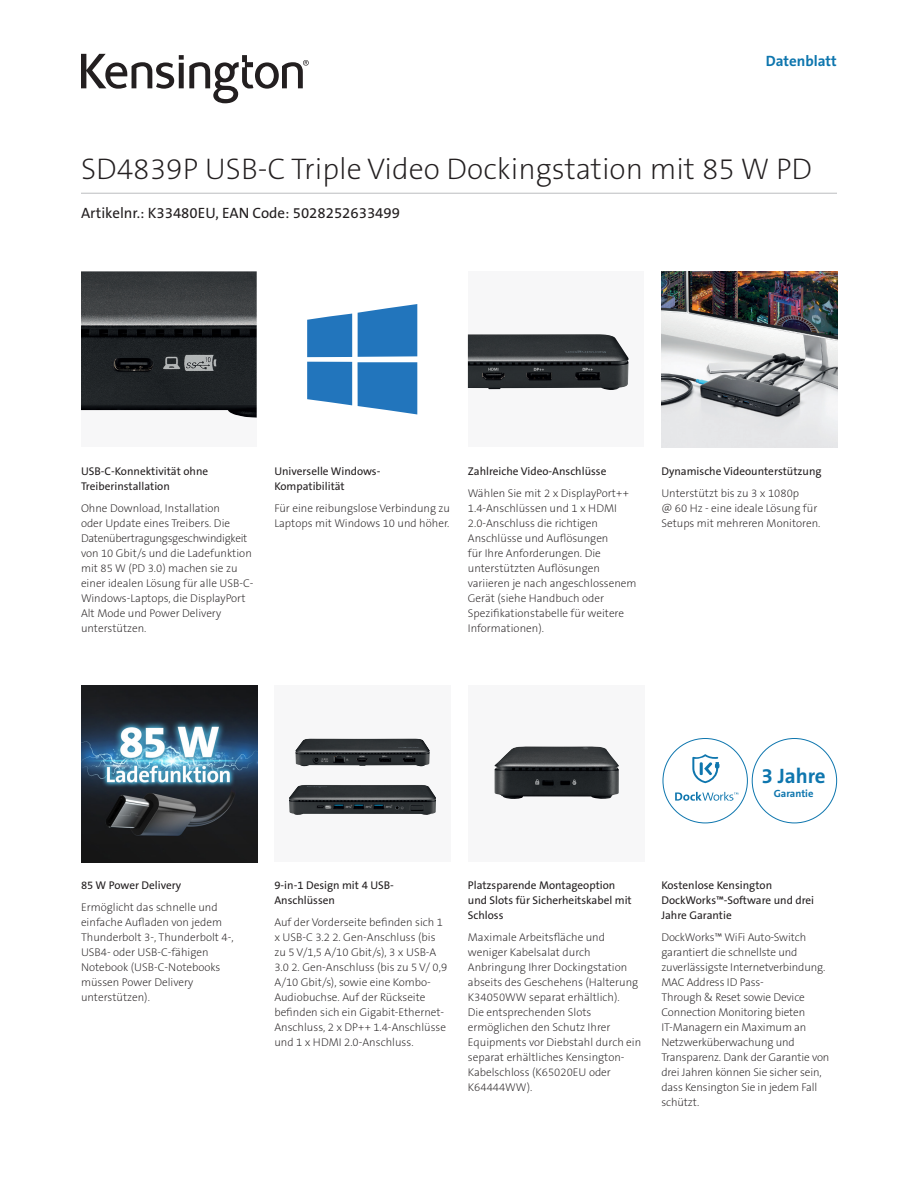
<style>
.page{position:relative;width:918px;height:1188px;background:#fff}
.page>*{position:absolute;margin:0;border:0;box-sizing:border-box;transform-origin:0 0}
.Product_Name{font:30px "The Sans KENSINGTON2 XL";color:#231f20}
.t1{font:21px "The Sans KENSINGTON7 Bd";color:#0e76ae}
.Part_No__UPC{font:15px "The Sans KENSINGTON5 Rg";color:#231f20}
.Filetype_Header_Blue{font:15px "The Sans KENSINGTON7 Bd";color:#0e76ae}
.Body{font:11.25px/15px "The Sans KENSINGTON2 XL";color:#231f20}
.t2{font:11.25px/15px "The Sans KENSINGTON5 Rg";color:#231f20}
.t3{font:10.5px "The Sans KENSINGTON7 Bd";color:#0e76ae}
</style>
<div class="page">
<hr style="left:81px;top:193px;width:756px;height:1px;background:#bcbdc0">
<svg style="left:81px;top:54px;width:228px;height:49px"></svg>
<div style="left:81px;top:271px;width:176px;height:176px;background:#f7f7f8"></div>
<img style="left:81px;top:271px;width:176px;height:147px">
<div style="left:468px;top:271px;width:176px;height:176px;background:#f7f7f8"></div>
<img style="left:468px;top:334px;width:161px;height:56px">
<img style="left:661px;top:271px;width:176px;height:176px">
<svg style="left:307px;top:304px;width:110px;height:110px"></svg>
<img style="left:81px;top:686px;width:176px;height:176px">
<div style="left:274px;top:686px;width:177px;height:176px;background:#f7f7f8"></div>
<img style="left:289px;top:785px;width:147px;height:30px">
<div style="left:468px;top:686px;width:176px;height:176px;background:#f7f7f8"></div>
<img style="left:494px;top:746px;width:125px;height:53px">
<img style="left:295px;top:738px;width:135px;height:28px">
<svg style="left:675px;top:754px;width:63px;height:47px"></svg>
<p class="Filetype_Header_Blue" style="left:766px;top:53px;width:72px">Datenblatt</p>
<h1 class="Product_Name" style="left:81px;top:153px;width:733px">SD4839P USB-C Triple Video Dockingstation mit 85 W PD</h1>
<h2 class="Part_No__UPC" style="left:81px;top:204px;width:321px">Artikelnr.: K33480EU, EAN Code: 5028252633499</h2>
<h3 class="t2" style="left:81px;top:464px;width:129px">USB-C-Konnektivität ohne<br>Treiberinstallation</h3>
<p class="Body" style="left:81px;top:501px;width:174px">Ohne Download, Installation<br>oder Update eines Treibers. Die<br>Datenübertragungsgeschwindigkeit von 10 Gbit/s und die Ladefunktion mit 85 W (PD 3.0) machen sie zu einer idealen Lösung für alle USB-C-<br>Windows-Laptops, die DisplayPort<br>Alt Mode und Power Delivery unterstützen.</p>
<h3 class="t2" style="left:274px;top:464px;width:108px">Universelle Windows-<br>Kompatibilität</h3>
<p class="Body" style="left:274px;top:501px;width:177px">Für eine reibungslose Verbindung zu<br>Laptops mit Windows 10 und höher.</p>
<h3 class="t2" style="left:468px;top:464px;width:140px">Zahlreiche Video-Anschlüsse</h3>
<p class="Body" style="left:468px;top:486px;width:170px">Wählen Sie mit 2 x DisplayPort++<br>1.4-Anschlüssen und 1 x HDMI<br>2.0-Anschluss die richtigen<br>Anschlüsse und Auflösungen<br>für Ihre Anforderungen. Die unterstützten Auflösungen variieren je nach angeschlossenem<br>Gerät (siehe Handbuch oder<br>Spezifikationstabelle für weitere<br>Informationen).</p>
<h3 class="t2" style="left:661px;top:464px;width:162px">Dynamische Videounterstützung</h3>
<p class="Body" style="left:661px;top:486px;width:161px">Unterstützt bis zu 3 x 1080p<br>@ 60 Hz - eine ideale Lösung für<br>Setups mit mehreren Monitoren.</p>
<h3 class="t2" style="left:81px;top:878px;width:102px">85 W Power Delivery</h3>
<p class="Body" style="left:81px;top:900px;width:154px">Ermöglicht das schnelle und einfache Aufladen von jedem<br>Thunderbolt 3-, Thunderbolt 4-,<br>USB4- oder USB-C-fähigen<br>Notebook (USB-C-Notebooks müssen Power Delivery unterstützen).</p>
<h2 class="t1" style="left:762px;top:765px;width:66px">3 Jahre</h2>
<p class="t3" style="left:774px;top:787px;width:41px">Garantie</p>
<h3 class="t2" style="left:274px;top:878px;width:121px">9-in-1 Design mit 4 USB-<br>Anschlüssen</h3>
<p class="Body" style="left:274px;top:915px;width:174px">Auf der Vorderseite befinden sich 1 x USB-C 3.2 2. Gen-Anschluss (bis zu 5 V/1,5 A/10 Gbit/s), 3 x USB-A 3.0 2. Gen-Anschluss (bis zu 5 V/ 0,9<br>A/10 Gbit/s), sowie eine Kombo-Audiobuchse. Auf der Rückseite befinden sich ein Gigabit-Ethernet-Anschluss, 2 x DP++ 1.4-Anschlüsse und 1 x HDMI 2.0-Anschluss.</p>
<h3 class="t2" style="left:468px;top:878px;width:165px">Platzsparende Montageoption und Slots für Sicherheitskabel mit<br>Schloss</h3>
<p class="Body" style="left:468px;top:930px;width:175px">Maximale Arbeitsfläche und weniger Kabelsalat durch<br>Anbringung Ihrer Dockingstation abseits des Geschehens (Halterung<br>K34050WW separat erhältlich).<br>Die entsprechenden Slots ermöglichen den Schutz Ihrer<br>Equipments vor Diebstahl durch ein separat erhältliches Kensington-<br>Kabelschloss (K65020EU oder<br>K64444WW).</p>
<h3 class="t2" style="left:661px;top:878px;width:154px">Kostenlose Kensington<br>DockWorks™-Software und drei<br>Jahre Garantie</h3>
<p class="Body" style="left:661px;top:930px;width:170px">DockWorks™ WiFi Auto-Switch garantiert die schnellste und zuverlässigste Internetverbindung.<br>MAC Address ID Pass-<br>Through &amp; Reset sowie Device<br>Connection Monitoring bieten<br>IT-Managern ein Maximum an<br>Netzwerküberwachung und<br>Transparenz. Dank der Garantie von drei Jahren können Sie sicher sein, dass Kensington Sie in jedem Fall schützt.</p>
</div>
